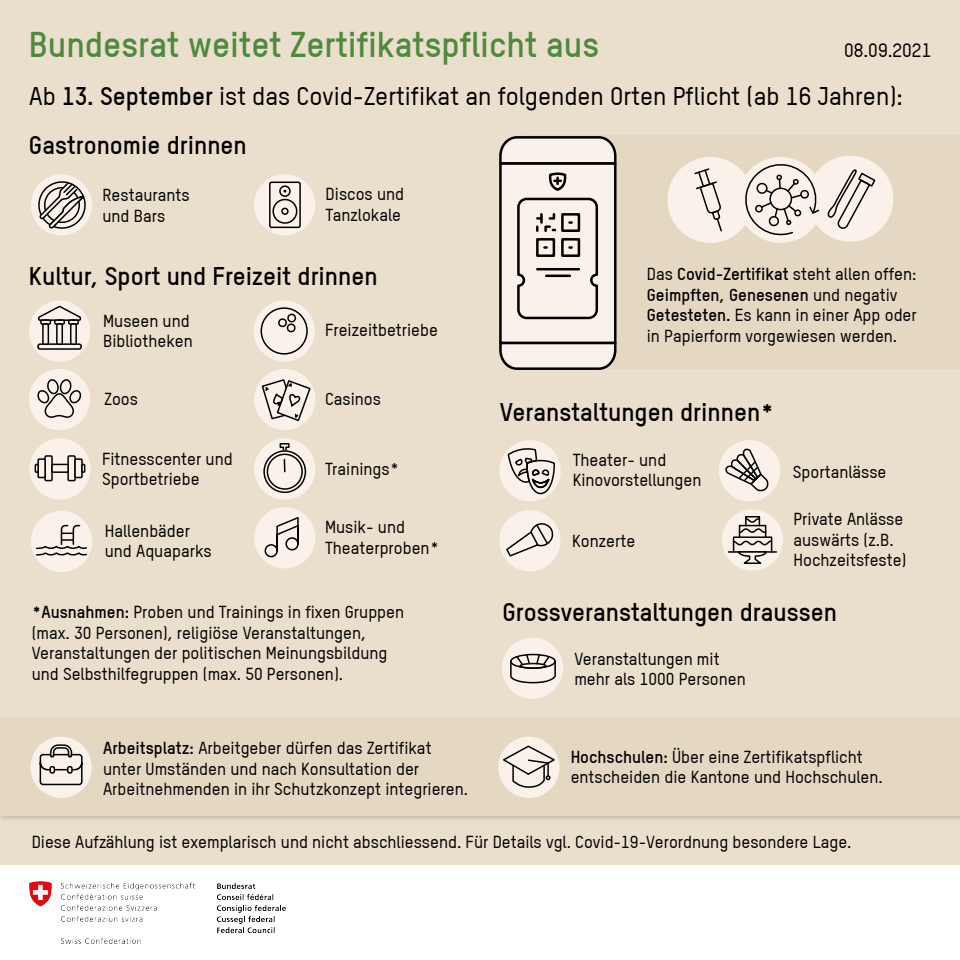
<style>
.page{position:relative;width:960px;height:960px;background:#eadecc}
.page>*{position:absolute;margin:0;border:0;box-sizing:border-box;transform-origin:0 0}
.t1{font:700 35px "TSTARW00";color:#4e893e}
.t2{font:700 25px "TSTARW00";color:#000}
.t3{font:500 25px "TSTARPROW00";color:#000}
.t4{font:500 19px "TSTARPROW00";color:#000}
.t5{font:500 17px/20.4px "TSTARPROW00";color:#000}
.t6{font:700 17px "TSTARW00";color:#000}
.s1{font-family:"TSTARW00";font-weight:700}
.s2{font-family:"TSTARPROW00";font-weight:500}
</style>
<div class="page">
<div style="left:0;top:719px;width:960px;height:97px;background:#e5d8c3"></div>
<div style="left:522px;top:136px;width:438px;height:233px;background:#e5d8c3"></div>
<div style="left:0;top:865px;width:960px;height:95px;background:#fff"></div>
<img style="left:30px;top:881px;width:255px;height:62px">
<div style="left:31px;top:174px;width:61px;height:62px;background:#f9f1ea;border-radius:50%"></div>
<div style="left:254px;top:174px;width:61px;height:61px;background:#f9f1ea;border-radius:50%"></div>
<div style="left:499px;top:440px;width:62px;height:61px;background:#f9f1ea;border-radius:50%"></div>
<div style="left:499px;top:510px;width:62px;height:61px;background:#f9f1ea;border-radius:50%"></div>
<div style="left:719px;top:440px;width:61px;height:61px;background:#f9f1ea;border-radius:50%"></div>
<div style="left:722px;top:509px;width:61px;height:62px;background:#f9f1ea;border-radius:50%"></div>
<div style="left:29px;top:300px;width:61px;height:62px;background:#f9f1ea;border-radius:50%"></div>
<div style="left:29px;top:369px;width:61px;height:61px;background:#f9f1ea;border-radius:50%"></div>
<div style="left:29px;top:438px;width:62px;height:62px;background:#f9f1ea;border-radius:50%"></div>
<div style="left:31px;top:511px;width:61px;height:61px;background:#f9f1ea;border-radius:50%"></div>
<svg style="left:38px;top:181px;width:49px;height:49px"></svg>
<div style="left:269px;top:182px;width:32px;height:46px;border:2px solid #000;border-radius:2px"></div>
<div style="left:272px;top:199px;width:25px;height:25px;border:2px solid #000;border-radius:50%"></div>
<div style="left:279px;top:185px;width:12px;height:12px;border:2px solid #000;border-radius:50%"></div>
<div style="left:281px;top:208px;width:8px;height:7px;border:2px solid #000;border-radius:50%"></div>
<svg style="left:507px;top:440px;width:47px;height:55px"></svg>
<div style="left:254px;top:300px;width:61px;height:62px;background:#f9f1ea;border-radius:50%"></div>
<div style="left:254px;top:369px;width:61px;height:61px;background:#f9f1ea;border-radius:50%"></div>
<div style="left:254px;top:438px;width:61px;height:62px;background:#f9f1ea;border-radius:50%"></div>
<div style="left:254px;top:507px;width:61px;height:61px;background:#f9f1ea;border-radius:50%"></div>
<div style="left:499px;top:162px;width:118px;height:182px;background:#f9f1ea;border:2px solid #000"></div>
<svg style="left:499px;top:341px;width:118px;height:29px;background:#c5bfb8"></svg>
<svg style="left:499px;top:136px;width:118px;height:184px"></svg>
<div style="left:265px;top:544px;width:13px;height:13px;border:2px solid #000;border-radius:50%"></div>
<svg style="left:276px;top:517px;width:23px;height:35px"></svg>
<div style="left:502px;top:638px;width:61px;height:61px;background:#f9f1ea;border-radius:50%"></div>
<div style="left:498px;top:737px;width:61px;height:61px;background:#f9f1ea;border-radius:50%"></div>
<div style="left:30px;top:737px;width:62px;height:61px;background:#f9f1ea;border-radius:50%"></div>
<svg style="left:506px;top:523px;width:48px;height:34px"></svg>
<svg style="left:261px;top:378px;width:51px;height:44px"></svg>
<div style="left:667px;top:157px;width:86px;height:86px;background:#f9f1ea;border-radius:50%"></div>
<div style="left:738px;top:157px;width:86px;height:86px;background:#f9f1ea;border-radius:50%"></div>
<svg style="left:694px;top:168px;width:28px;height:64px"></svg>
<div style="left:807px;top:156px;width:86px;height:86px;background:#f9f1ea;border-radius:50%"></div>
<svg style="left:743px;top:162px;width:77px;height:73px"></svg>
<svg style="left:724px;top:448px;width:45px;height:44px"></svg>
<svg style="left:510px;top:653px;width:46px;height:31px"></svg>
<svg style="left:34px;top:304px;width:54px;height:252px"></svg>
<svg style="left:39px;top:744px;width:45px;height:42px"></svg>
<div style="left:67px;top:766px;width:6px;height:8px;border:2px solid #000;border-radius:2px"></div>
<svg style="left:502px;top:745px;width:55px;height:44px"></svg>
<svg style="left:827px;top:169px;width:49px;height:60px"></svg>
<div style="left:261px;top:307px;width:47px;height:48px;border:2px solid #000;border-radius:50%"></div>
<svg style="left:278px;top:312px;width:19px;height:21px"></svg>
<div style="left:267px;top:454px;width:36px;height:36px;border:2px solid #000;border-radius:50%"></div>
<svg style="left:283px;top:458px;width:3px;height:15px"></svg>
<svg style="left:279px;top:443px;width:11px;height:8px"></svg>
<div style="left:263px;top:450px;width:43px;height:43px;border:2px solid #000;border-radius:50%"></div>
<hr style="left:728px;top:551px;width:48px;height:2px;background:#000">
<div style="left:733px;top:536px;width:39px;height:17px;border:2px solid #000"></div>
<div style="left:739px;top:525px;width:27px;height:13px;border:2px solid #000"></div>
<div style="left:745px;top:516px;width:15px;height:10px;border:2px solid #000"></div>
<svg style="left:732px;top:540px;width:41px;height:25px"></svg>
<svg style="left:738px;top:517px;width:29px;height:17px"></svg>
<h1 class="t1" style="left:29px;top:24px;width:572px">Bundesrat weitet Zertifikatspflicht aus</h1>
<h2 class="t3" style="left:29px;top:79px;width:875px">Ab <span class="s1">13. September</span> ist das Covid-Zertifikat an folgenden Orten Pflicht (ab 16 Jahren):</h2>
<p class="t4" style="left:844px;top:37px;width:89px">08.09.2021</p>
<h2 class="t2" style="left:29px;top:129px;width:219px">Gastronomie drinnen</h2>
<p class="t5" style="left:102px;top:184px;width:89px">Restaurants und Bars</p>
<p class="t5" style="left:326px;top:183px;width:80px">Discos und<br>Tanzlokale</p>
<h2 class="t2" style="left:29px;top:261px;width:350px">Kultur, Sport und Freizeit drinnen</h2>
<p class="t5" style="left:103px;top:310px;width:91px">Museen und<br>Bibliotheken</p>
<p class="t5" style="left:104px;top:388px;width:35px">Zoos</p>
<p class="t5" style="left:102px;top:448px;width:132px">Fitnesscenter und<br>Sportbetriebe</p>
<p class="t5" style="left:105px;top:520px;width:108px">Hallenbäder und Aquaparks</p>
<p class="t5" style="left:325px;top:319px;width:114px">Freizeitbetriebe</p>
<p class="t5" style="left:325px;top:388px;width:57px">Casinos</p>
<p class="t5" style="left:325px;top:458px;width:76px">Trainings*</p>
<p class="t5" style="left:325px;top:516px;width:116px">Musik- und<br>Theaterproben*</p>
<p class="t5" style="left:32px;top:601px;width:374px"><span class="s1">*Ausnahmen:</span> Proben und Trainings in fixen Gruppen (max. 30 Personen), religiöse Veranstaltungen, Veranstaltungen der politischen Meinungsbildung und Selbsthilfegruppen (max. 50 Personen).</p>
<p class="t5" style="left:103px;top:737px;width:367px"><span class="s1">Arbeitsplatz:</span> Arbeitgeber dürfen das Zertifikat unter Umständen und nach Konsultation der<br>Arbeitnehmenden in ihr Schutzkonzept integrieren.</p>
<p class="t5" style="left:647px;top:263px;width:271px">Das <span class="s1">Covid-Zertifikat</span> steht allen offen:</p>
<p class="t6" style="left:647px;top:284px;width:252px">Geimpften, Genesenen <span class="s2">und negativ</span></p>
<p class="t5" style="left:647px;top:304px;width:271px"><span class="s1">Getesteten.</span> Es kann in einer App oder in Papierform vorgewiesen werden.</p>
<h2 class="t2" style="left:500px;top:396px;width:276px">Veranstaltungen drinnen*</h2>
<p class="t5" style="left:573px;top:449px;width:130px">Theater- und<br>Kinovorstellungen</p>
<p class="t5" style="left:572px;top:530px;width:65px">Konzerte</p>
<p class="t5" style="left:793px;top:461px;width:95px">Sportanlässe</p>
<p class="t5" style="left:793px;top:508px;width:114px">Private Anlässe auswärts (z.B.<br>Hochzeitsfeste)</p>
<h2 class="t2" style="left:502px;top:597px;width:336px">Grossveranstaltungen draussen</h2>
<p class="t5" style="left:574px;top:648px;width:173px">Veranstaltungen mit mehr als 1000 Personen</p>
<p class="t5" style="left:571px;top:746px;width:314px"><span class="s1">Hochschulen:</span> Über eine Zertifikatspflicht entscheiden die Kantone und Hochschulen.</p>
<p class="t5" style="left:32px;top:831px;width:821px">Diese Aufzählung ist exemplarisch und nicht abschliessend. Für Details vgl. Covid-19-Verordnung besondere Lage.</p>
</div>
